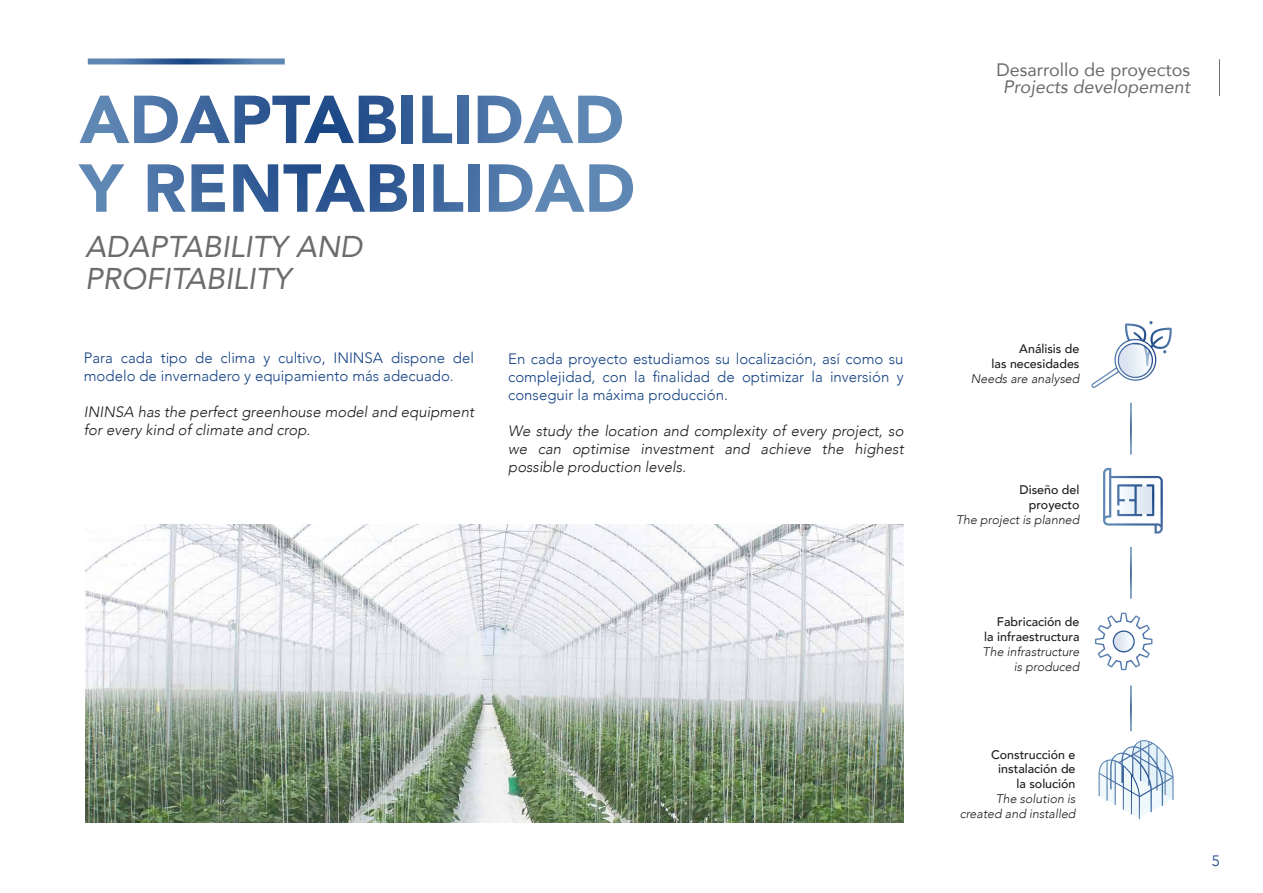
<style>
.page{position:relative;width:1263px;height:893px;background:#fff}
.page>*{position:absolute;margin:0;border:0;box-sizing:border-box;transform-origin:0 0}
.t1{font:italic 30px/31.5px "Avenir";color:#6c6c6c}
.t2{font:18px "Avenir";color:#6c6c6c}
.t3{font:italic 18px "Avenir";color:#6c6c6c}
.t4{font:300 15px/18px "Avenir";color:#154284}
.t5{font:italic 300 15px/18px "Avenir";color:#1d1d1b}
.t6{font:500 12.45px/15px "Avenir";color:#1d1d1b;text-align:right}
.t7{font:italic 300 12.45px/15px "Avenir";color:#1d1d1b;text-align:right}
</style>
<div class="page">
<svg style="left:88px;top:58px;width:197px;height:6px"></svg>
<hr style="left:1219px;top:59px;width:1px;height:37px;background:#6c6c6c">
<svg style="left:80px;top:96px;width:316px;height:47px"></svg>
<div style="left:402px;top:96px;width:10px;height:47px;background:#315a94"></div>
<svg style="left:422px;top:96px;width:30px;height:47px"></svg>
<div style="left:458px;top:96px;width:10px;height:47px;background:#436ba1"></div>
<svg style="left:478px;top:96px;width:144px;height:47px"></svg>
<svg style="left:78px;top:164px;width:46px;height:48px"></svg>
<svg style="left:148px;top:164px;width:77px;height:48px"></svg>
<svg style="left:233px;top:164px;width:174px;height:48px"></svg>
<div style="left:413px;top:164px;width:10px;height:48px;background:#386199"></div>
<svg style="left:433px;top:164px;width:30px;height:48px"></svg>
<div style="left:469px;top:164px;width:10px;height:48px;background:#4971a5"></div>
<svg style="left:489px;top:164px;width:144px;height:48px"></svg>
<svg style="left:1098px;top:740px;width:75px;height:79px"></svg>
<svg style="left:1095px;top:613px;width:57px;height:57px"></svg>
<svg style="left:1114px;top:632px;width:19px;height:19px"></svg>
<svg style="left:1091px;top:321px;width:81px;height:67px"></svg>
<svg style="left:1103px;top:468px;width:60px;height:66px"></svg>
<img style="left:85px;top:525px;width:819px;height:297px">
<p class="t2" style="left:996px;top:56px;width:195px">Desarrollo de proyectos</p>
<p class="t3" style="left:1003px;top:76px;width:188px">Projects developement</p>
<h1 class="t1" style="left:85px;top:231px;width:279px">ADAPTABILITY AND<br>PROFITABILITY</h1>
<p class="t4" style="left:84px;top:349px;width:392px">Para cada tipo de clima y cultivo, ININSA dispone del modelo de invernadero y equipamiento más adecuado.</p>
<p class="t5" style="left:84px;top:403px;width:392px">ININSA has the perfect greenhouse model and equipment for every kind of climate and crop.</p>
<p class="t4" style="left:508px;top:350px;width:397px;text-align:justify">En cada proyecto estudiamos su localización, así como su complejidad, con la finalidad de optimizar la inversión y conseguir la máxima producción.</p>
<p class="t5" style="left:508px;top:422px;width:397px;text-align:justify">We study the location and complexity of every project, so we can optimise investment and achieve the highest possible production levels.</p>
<p class="t6" style="left:991px;top:341px;width:89px">Análisis de<br>las necesidades</p>
<p class="t7" style="left:971px;top:372px;width:110px">Needs are analysed</p>
<p class="t6" style="left:1019px;top:482px;width:61px">Diseño del proyecto</p>
<p class="t7" style="left:956px;top:512px;width:125px">The project is planned</p>
<p class="t6" style="left:984px;top:614px;width:97px">Fabricación de<br>la infraestructura</p>
<p class="t7" style="left:982px;top:644px;width:98px">The infrastructure is produced</p>
<p class="t6" style="left:991px;top:746px;width:86px">Construcción e instalación de la solución</p>
<p class="t7" style="left:960px;top:791px;width:117px">The solution is created and installed</p>
<p class="t4" style="left:1212px;top:852px;width:9px">5</p>
</div>
